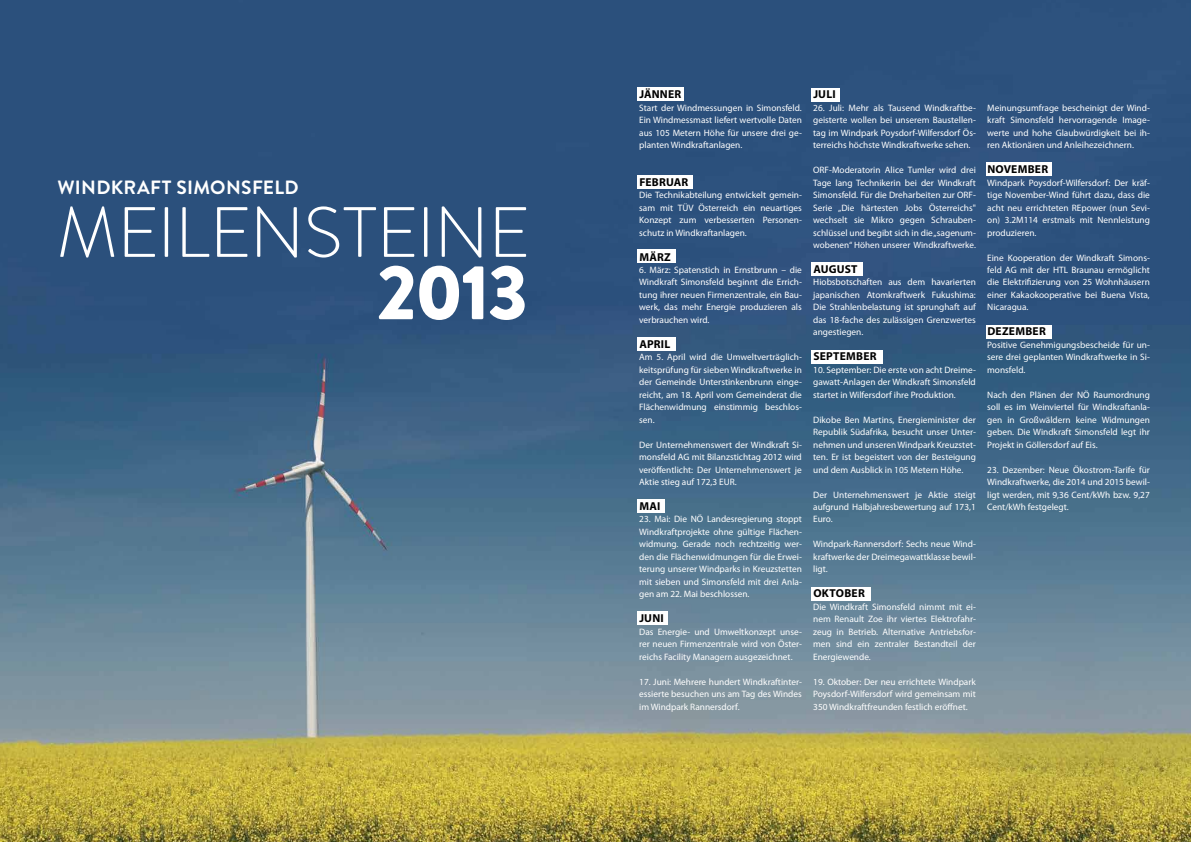
<style>
.page{position:relative;width:1191px;height:842px;background:#fff}
.page>*{position:absolute;margin:0;border:0;box-sizing:border-box;transform-origin:0 0}
.t1{font:900 77.6px "Brandon Grotesque";color:#fff}
.t2{font:300 71px "Brandon Grotesque";letter-spacing:-.01em;color:#fff}
.t3{font:700 19.2px "Brandon Grotesque";letter-spacing:.02em;color:#fff}
.t4{font:700 11.5px "Myriad Pro";letter-spacing:.02em;color:#000}
.t5{font:9.3px/12.5px "Myriad Pro";color:#fff;text-align:justify}
.t6{font:9.1px "Myriad Pro";color:#fff}
</style>
<div class="page">
<img style="left:0;top:0;width:1191px;height:842px">
<div style="left:637px;top:88px;width:46px;height:13px;background:#fff"></div>
<div style="left:811px;top:88px;width:28px;height:13px;background:#fff"></div>
<div style="left:985px;top:163px;width:66px;height:13px;background:#fff"></div>
<div style="left:985px;top:325px;width:66px;height:13px;background:#fff"></div>
<div style="left:811px;top:263px;width:51px;height:13px;background:#fff"></div>
<div style="left:811px;top:350px;width:71px;height:13px;background:#fff"></div>
<div style="left:811px;top:587px;width:59px;height:14px;background:#fff"></div>
<div style="left:637px;top:175px;width:56px;height:14px;background:#fff"></div>
<div style="left:637px;top:249px;width:38px;height:14px;background:#fff"></div>
<div style="left:637px;top:337px;width:38px;height:13px;background:#fff"></div>
<div style="left:637px;top:500px;width:28px;height:13px;background:#fff"></div>
<div style="left:637px;top:612px;width:31px;height:13px;background:#fff"></div>
<h3 class="t3" style="left:58px;top:174px;width:243px">WINDKRAFT SIMONSFELD</h3>
<h2 class="t2" style="left:57px;top:184px;width:475px">MEILENSTEINE</h2>
<h1 class="t1" style="left:377px;top:237px;width:152px">2013</h1>
<p class="t4" style="left:639px;top:87px;width:44px">JÄNNER</p>
<p class="t5" style="left:639px;top:101px;width:164px">Start der Windmessungen in Simonsfeld.<br>Ein Windmessmast liefert wertvolle Daten aus 105 Metern Höhe für unsere drei ge&shy;planten Windkraftanlagen.</p>
<p class="t4" style="left:639px;top:174px;width:51px">FEBRUAR</p>
<p class="t5" style="left:639px;top:189px;width:164px">Die Technikabteilung entwickelt gemein&shy;sam mit TÜV Österreich ein neuartiges Konzept zum verbesserten Personen&shy;schutz in Windkraftanlagen.</p>
<p class="t4" style="left:639px;top:249px;width:33px">MÄRZ</p>
<p class="t5" style="left:639px;top:263px;width:164px">6. März: Spatenstich in Ernstbrunn – die Windkraft Simonsfeld beginnt die Errich&shy;tung ihrer neuen Firmenzentrale, ein Bau&shy;werk, das mehr Energie produzieren als verbrauchen wird.</p>
<p class="t4" style="left:639px;top:336px;width:32px">APRIL</p>
<p class="t5" style="left:639px;top:351px;width:164px">Am 5. April wird die Umweltverträglich&shy;keitsprüfung für sieben Windkraftwerke in der Gemeinde Unterstinkenbrunn einge&shy;reicht, am 18. April vom Gemeinderat die Flächenwidmung einstimmig beschlos&shy;sen.</p>
<p class="t5" style="left:639px;top:438px;width:164px">Der Unternehmenswert der Windkraft Si&shy;monsfeld AG mit Bilanzstichtag 2012 wird veröffentlicht: Der Unternehmenswert je Aktie stieg auf 172,3 EUR.</p>
<p class="t4" style="left:639px;top:499px;width:22px">MAI</p>
<p class="t5" style="left:639px;top:513px;width:164px">23. Mai: Die NÖ Landesregierung stoppt Windkraftprojekte ohne gültige Flächen&shy;widmung. Gerade noch rechtzeitig wer&shy;den die Flächenwidmungen für die Erwei&shy;terung unserer Windparks in Kreuzstetten mit sieben und Simonsfeld mit drei Anla&shy;gen am 22. Mai beschlossen.</p>
<p class="t4" style="left:639px;top:611px;width:26px">JUNI</p>
<p class="t5" style="left:639px;top:625px;width:164px">Das Energie- und Umweltkonzept unse&shy;rer neuen Firmenzentrale wird von Öster&shy;reichs Facility Managern ausgezeichnet.</p>
<p class="t5" style="left:639px;top:675px;width:164px">17. Juni: Mehrere hundert Windkraftinter&shy;essierte besuchen uns am Tag des Windes im Windpark Rannersdorf.</p>
<p class="t4" style="left:813px;top:87px;width:24px">JULI</p>
<p class="t5" style="left:813px;top:101px;width:164px">26. Juli: Mehr als Tausend Windkraftbe&shy;geisterte wollen bei unserem Baustellen&shy;tag im Windpark Poysdorf-Wilfersdorf Ös&shy;terreichs höchste Windkraftwerke sehen.</p>
<p class="t5" style="left:813px;top:164px;width:164px">ORF-Moderatorin Alice Tumler wird drei Tage lang Technikerin bei der Windkraft Simonsfeld. Für die Dreharbeiten zur ORF-Serie „Die härtesten Jobs Österreichs" wechselt sie Mikro gegen Schrauben&shy;schlüssel und begibt sich in die „sagenum-</p>
<p class="t6" style="left:813px;top:239px;width:164px">wobenen“ Höhen unserer Windkraftwerke.</p>
<p class="t4" style="left:813px;top:262px;width:46px">AUGUST</p>
<p class="t5" style="left:813px;top:276px;width:164px">Hiobsbotschaften aus dem havarierten japanischen Atomkraftwerk Fukushima:<br>Die Strahlenbelastung ist sprunghaft auf das 18-fache des zulässigen Grenzwertes angestiegen.</p>
<p class="t4" style="left:813px;top:349px;width:65px">SEPTEMBER</p>
<p class="t5" style="left:813px;top:363px;width:164px">10. September: Die erste von acht Dreime&shy;gawatt-Anlagen der Windkraft Simonsfeld startet in Wilfersdorf ihre Produktion.</p>
<p class="t5" style="left:813px;top:413px;width:164px">Dikobe Ben Martins, Energieminister der Republik Südafrika, besucht unser Unter&shy;nehmen und unseren Windpark Kreuzstet&shy;ten. Er ist begeistert von der Besteigung und dem Ausblick in 105 Metern Höhe.</p>
<p class="t5" style="left:813px;top:488px;width:164px">Der Unternehmenswert je Aktie steigt aufgrund Halbjahresbewertung auf 173,1<br>Euro.</p>
<p class="t5" style="left:813px;top:538px;width:164px">Windpark-Rannersdorf: Sechs neue Wind&shy;kraftwerke der Dreimegawattklasse bewil&shy;ligt.</p>
<p class="t4" style="left:813px;top:586px;width:53px">OKTOBER</p>
<p class="t5" style="left:813px;top:600px;width:164px">Die Windkraft Simonsfeld nimmt mit ei&shy;nem Renault Zoe ihr viertes Elektrofahr&shy;zeug in Betrieb. Alternative Antriebsfor&shy;men sind ein zentraler Bestandteil der Energiewende.</p>
<p class="t5" style="left:813px;top:675px;width:164px">19. Oktober: Der neu errichtete Windpark Poysdorf-Wilfersdorf wird gemeinsam mit 350 Windkraftfreunden festlich eröffnet.</p>
<p class="t5" style="left:987px;top:101px;width:164px">Meinungsumfrage bescheinigt der Wind&shy;kraft Simonsfeld hervorragende Image&shy;werte und hohe Glaubwürdigkeit bei ih&shy;ren Aktionären und Anleihezeichnern.</p>
<p class="t4" style="left:987px;top:162px;width:62px">NOVEMBER</p>
<p class="t5" style="left:987px;top:176px;width:164px">Windpark Poysdorf-Wilfersdorf: Der kräf&shy;tige November-Wind führt dazu, dass die acht neu errichteten REpower (nun Sevi&shy;on) 3.2M114 erstmals mit Nennleistung produzieren.</p>
<p class="t5" style="left:987px;top:251px;width:164px">Eine Kooperation der Windkraft Simons&shy;feld AG mit der HTL Braunau ermöglicht die Elektrifizierung von 25 Wohnhäusern einer Kakaokooperative bei Buena Vista, Nicaragua.</p>
<p class="t4" style="left:987px;top:324px;width:60px">DEZEMBER</p>
<p class="t5" style="left:987px;top:338px;width:164px">Positive Genehmigungsbescheide für un&shy;sere drei geplanten Windkraftwerke in Si&shy;monsfeld.</p>
<p class="t5" style="left:987px;top:388px;width:164px">Nach den Plänen der NÖ Raumordnung soll es im Weinviertel für Windkraftanla&shy;gen in Großwäldern keine Widmungen geben. Die Windkraft Simonsfeld legt ihr Projekt in Göllersdorf auf Eis.</p>
<p class="t5" style="left:987px;top:463px;width:164px">23. Dezember: Neue Ökostrom-Tarife für Windkraftwerke, die 2014 und 2015 bewil&shy;ligt werden, mit 9,36 Cent/kWh bzw. 9,27<br>Cent/kWh festgelegt.</p>
</div>
